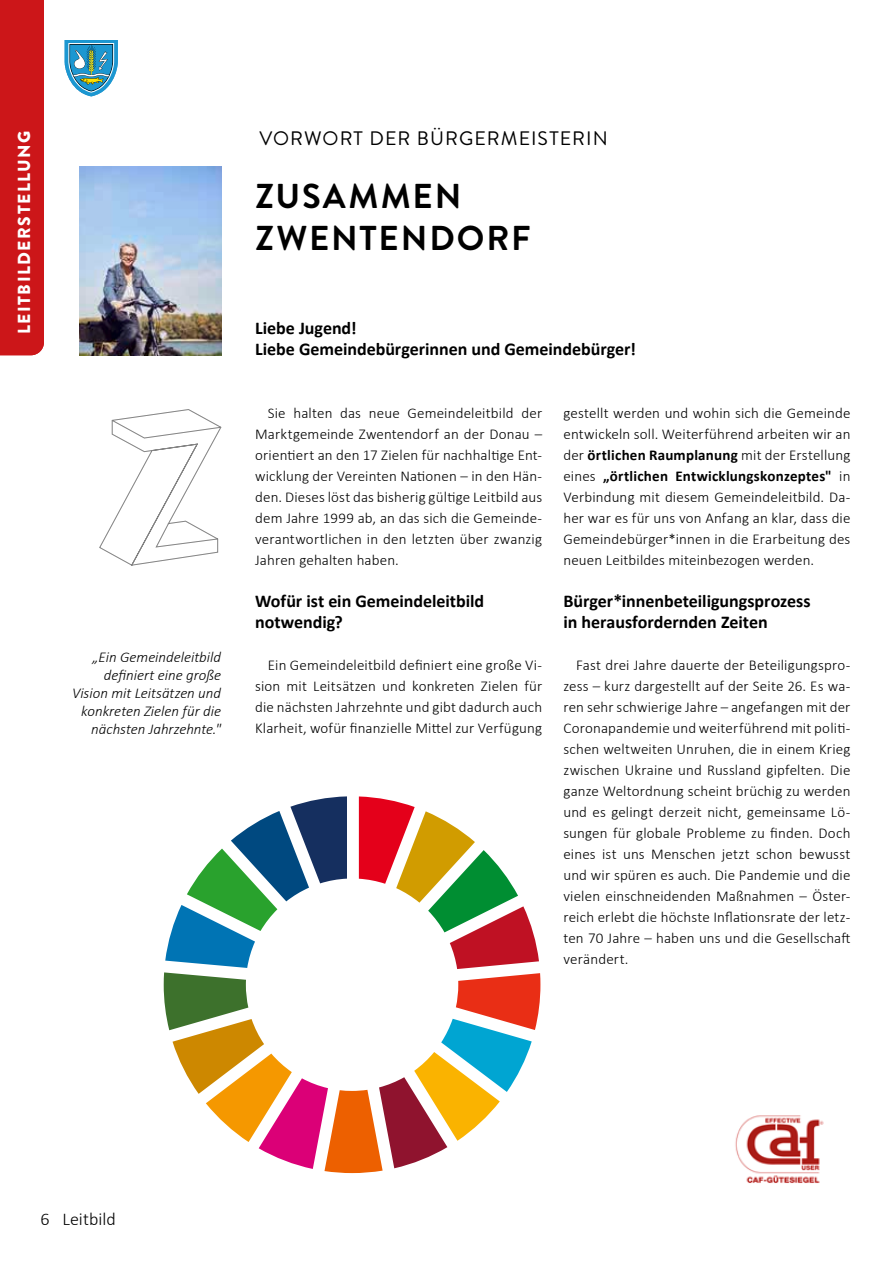
<style>
.page{position:relative;width:893px;height:1263px;background:#fff}
.page>*{position:absolute;margin:0;border:0;box-sizing:border-box;transform-origin:0 0}
.t1{font:700 34.5px/42px "Brandon Grotesque";letter-spacing:.055em;color:#000}
.t2{font:19.5px "Brandon Grotesque";letter-spacing:.055em;color:#000}
.t3{font:700 18px/21px "Calibri";color:#000}
.t4{font:300 18px "Calibri";letter-spacing:.005em;color:#000}
.t5{font:900 17.4px "Brandon Grotesque";letter-spacing:.085em;color:#fff}
.t6{font:17.4px "Myriad Pro";letter-spacing:.115em;color:#fff}
.t7{font:300 15px/21px "Calibri";letter-spacing:.01em;color:#000;text-align:justify}
.t8{font:italic 300 15px/18px "Calibri";color:#000;text-align:right}
.s1{font-weight:700}
</style>
<div class="page">
<svg style="left:164px;top:796px;width:376px;height:377px"></svg>
<img style="left:79px;top:166px;width:142px;height:189px">
<img style="left:735px;top:1115px;width:89px;height:68px">
<svg style="left:99px;top:409px;width:122px;height:157px"></svg>
<svg style="left:65px;top:40px;width:53px;height:56px"></svg>
<div style="left:0;top:0;width:44px;height:355px;background:#cc1619"></div>
<p class="t5" style="left:12px;top:334px;width:205px;rotate:-90deg">LEITBILDERSTELLUNG</p>
<p class="t6" style="left:14px;top:334px;width:143px;rotate:-90deg">BÜRGERS RVICE</p>
<p class="t8" style="left:72px;top:647px;width:151px">„Ein Gemeindeleitbild definiert eine große<br>Vision mit Leitsätzen und konkreten Zielen für die nächsten Jahrzehnte."</p>
<h2 class="t2" style="left:260px;top:125px;width:350px">VORWORT DER BÜRGERMEISTERIN</h2>
<h1 class="t1" style="left:255px;top:176px;width:277px">ZUSAMMEN<br>ZWENTENDORF</h1>
<p class="t3" style="left:255px;top:318px;width:382px">Liebe Jugend!<br>Liebe Gemeindebürgerinnen und Gemeindebürger!</p>
<p class="t7" style="left:255px;top:403px;width:289px;text-indent:13px">Sie halten das neue Gemeindeleitbild der Marktgemeinde Zwentendorf an der Donau – orientiert an den 17 Zielen für nachhaltige Ent&shy;wicklung der Vereinten Nationen – in den Hän&shy;den. Dieses löst das bisherig gültige Leitbild aus dem Jahre 1999 ab, an das sich die Gemeinde&shy;verantwortlichen in den letzten über zwanzig Jahren gehalten haben.</p>
<p class="t3" style="left:255px;top:591px;width:231px">Wofür ist ein Gemeindeleitbild notwendig?</p>
<p class="t7" style="left:255px;top:655px;width:289px;text-indent:13px">Ein Gemeindeleitbild definiert eine große Vi&shy;sion mit Leitsätzen und konkreten Zielen für die nächsten Jahrzehnte und gibt dadurch auch Klarheit, wofür finanzielle Mittel zur Verfügung</p>
<p class="t7" style="left:563px;top:403px;width:289px">gestellt werden und wohin sich die Gemeinde entwickeln soll. Weiterführend arbeiten wir an der <span class="s1">örtlichen Raumplanung</span> mit der Erstellung eines <span class="s1">„örtlichen Entwicklungskonzeptes"</span> in Verbindung mit diesem Gemeindeleitbild. Da&shy;her war es für uns von Anfang an klar, dass die Gemeindebürger*innen in die Erarbeitung des neuen Leitbildes miteinbezogen werden.</p>
<p class="t3" style="left:563px;top:591px;width:249px">Bürger*innenbeteiligungsprozess in herausfordernden Zeiten</p>
<p class="t7" style="left:563px;top:655px;width:289px;text-indent:13px">Fast drei Jahre dauerte der Beteiligungspro&shy;zess – kurz dargestellt auf der Seite 26. Es wa&shy;ren sehr schwierige Jahre – angefangen mit der Coronapandemie und weiterführend mit politi&shy;schen weltweiten Unruhen, die in einem Krieg zwischen Ukraine und Russland gipfelten. Die ganze Weltordnung scheint brüchig zu werden und es gelingt derzeit nicht, gemeinsame Lö&shy;sungen für globale Probleme zu finden. Doch eines ist uns Menschen jetzt schon bewusst und wir spüren es auch. Die Pandemie und die vielen einschneidenden Maßnahmen – Öster&shy;reich erlebt die höchste Inflationsrate der letz&shy;ten 70 Jahre – haben uns und die Gesellschaft verändert.</p>
<p class="t4" style="left:40px;top:1208px;width:77px">6 Leitbild</p>
</div>
